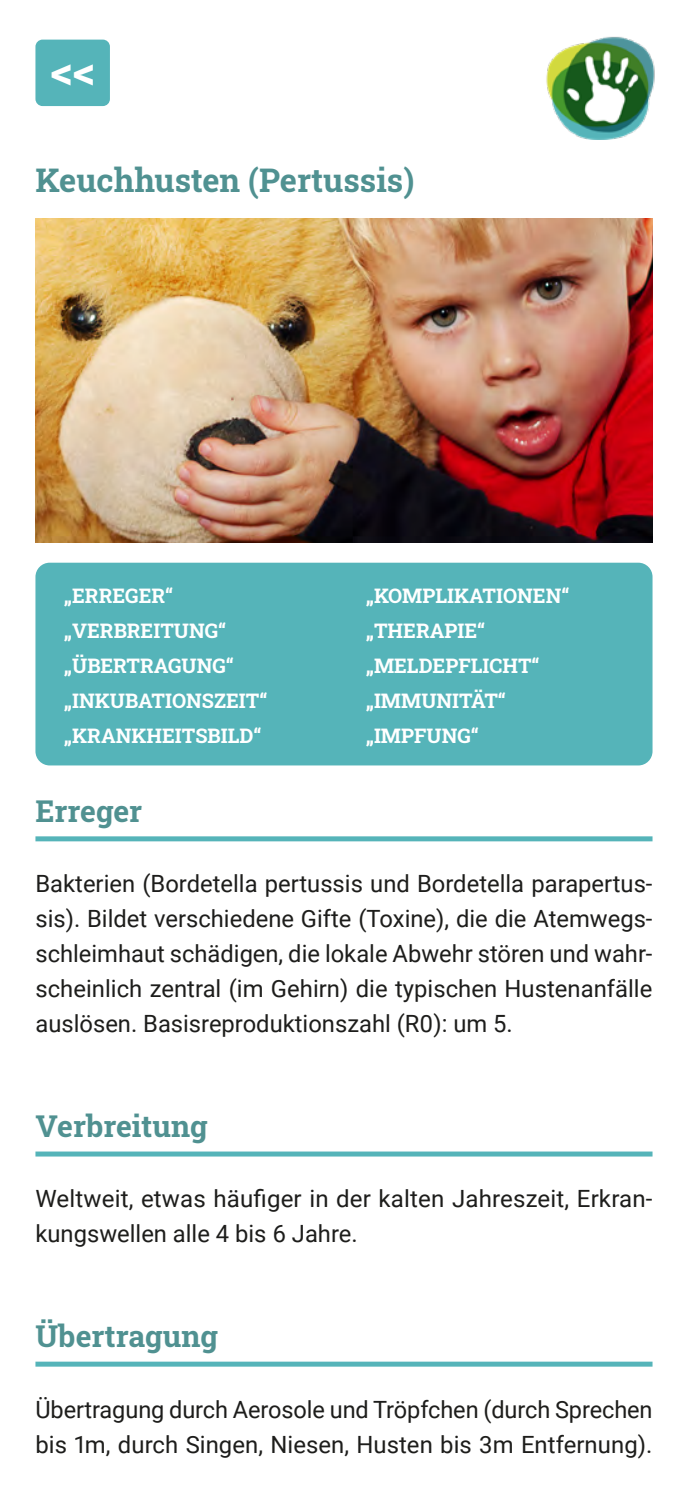
<style>
.page{position:relative;width:688px;height:1489px;background:#fff}
.page>*{position:absolute;margin:0;border:0;box-sizing:border-box;transform-origin:0 0}
.Uebersicht{font:700 45px "Roboto Slab";color:#fff}
.Absatzformat_1{font:700 32.5px "Roboto Slab";color:#509191}
.H1_headline{font:700 30px "Roboto Slab";color:#509191}
.P_fließtext{font:23.75px/35px "Roboto";color:#1d1d1b}
.P-kasten{font:700 20px "Roboto Slab";color:#fff}
</style>
<div class="page">
<div style="left:35px;top:836px;width:617px;height:5px;background:#55b4b9"></div>
<div style="left:35px;top:1151px;width:617px;height:5px;background:#55b4b9"></div>
<div style="left:35px;top:1361px;width:617px;height:5px;background:#55b4b9"></div>
<img style="left:35px;top:219px;width:617px;height:323px">
<div style="left:35px;top:562px;width:617px;height:203px;background:#55b4b9;border-radius:14px"></div>
<img style="left:546px;top:36px;width:109px;height:103px">
<div style="left:35px;top:40px;width:75px;height:66px;background:#55b4b9;border-radius:7px"></div>
<p class="Uebersicht" style="left:50px;top:40px;width:46px">&lt;&lt;</p>
<p class="Absatzformat_1" style="left:35px;top:158px;width:380px">Keuchhusten (Pertussis)</p>
<p class="P-kasten" style="left:64px;top:582px;width:111px">„ERREGER“</p>
<p class="P-kasten" style="left:64px;top:617px;width:164px">„VERBREITUNG“</p>
<p class="P-kasten" style="left:64px;top:652px;width:171px">„ÜBERTRAGUNG“</p>
<p class="P-kasten" style="left:64px;top:687px;width:205px">„INKUBATIONSZEIT“</p>
<p class="P-kasten" style="left:64px;top:722px;width:199px">„KRANKHEITSBILD“</p>
<h1 class="H1_headline" style="left:35px;top:790px;width:108px">Erreger</h1>
<p class="P-kasten" style="left:365px;top:582px;width:205px">„KOMPLIKATIONEN“</p>
<p class="P-kasten" style="left:365px;top:617px;width:121px">„THERAPIE“</p>
<p class="P-kasten" style="left:365px;top:652px;width:175px">„MELDEPFLICHT“</p>
<p class="P-kasten" style="left:365px;top:687px;width:142px">„IMMUNITÄT“</p>
<p class="P-kasten" style="left:365px;top:722px;width:115px">„IMPFUNG“</p>
<p class="P_fließtext" style="left:35px;top:865px;width:618px;text-align:justify">Bakterien (Bordetella pertussis und Bordetella parapertus&shy;sis). Bildet verschiedene Gifte (Toxine), die die Atemwegs&shy;schleimhaut schädigen, die lokale Abwehr stören und wahr&shy;scheinlich zentral (im Gehirn) die typischen Hustenanfälle auslösen. Basisreproduktionszahl (R0): um 5.</p>
<h1 class="H1_headline" style="left:35px;top:1105px;width:174px">Verbreitung</h1>
<p class="P_fließtext" style="left:35px;top:1180px;width:618px">Weltweit, etwas häufiger in der kalten Jahreszeit, Erkran&shy;kungswellen alle 4 bis 6 Jahre.</p>
<h1 class="H1_headline" style="left:35px;top:1315px;width:184px">Übertragung</h1>
<p class="P_fließtext" style="left:35px;top:1390px;width:618px">Übertragung durch Aerosole und Tröpfchen (durch Sprechen bis 1m, durch Singen, Niesen, Husten bis 3m Entfernung).</p>
</div>
